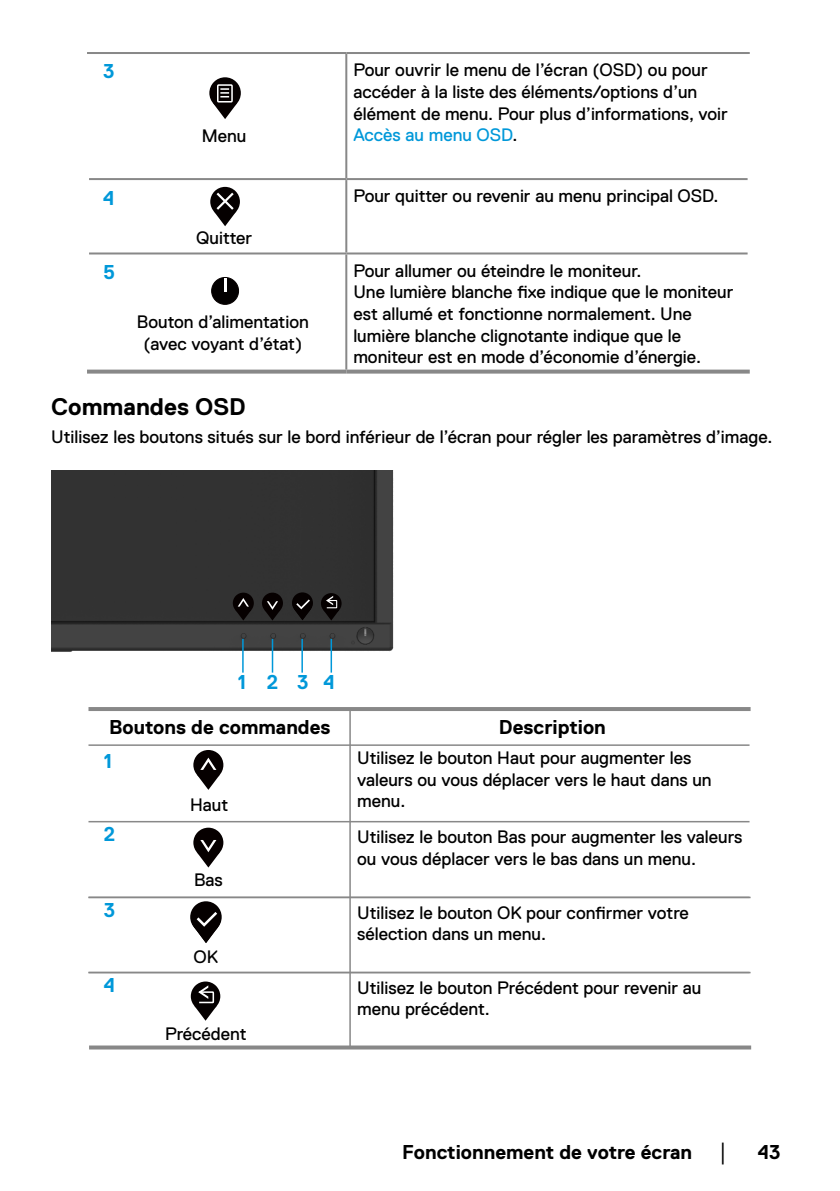
<style>
.page{position:relative;width:840px;height:1191px;background:#fff}
.page>*{position:absolute;margin:0;border:0;box-sizing:border-box;transform-origin:0 0}
.t1{font:700 24px "Dell Replica";color:#000}
.t2{font:700 20px "Dell Replica";color:#000}
.t3{font:700 20px "Dell Replica";color:#0098d9}
.t4{font:18px/21.6px "Dell Replica";color:#000}
.t5{font:18px "Arial";color:#000}
.s1{color:#0098d9}
</style>
<div class="page">
<svg style="left:89px;top:54px;width:658px;height:315px"></svg>
<hr style="left:87px;top:52px;width:259px;height:2px;background:#888">
<hr style="left:346px;top:52px;width:403px;height:2px;background:#888">
<hr style="left:345px;top:54px;width:2px;height:124px;background:#888">
<hr style="left:89px;top:178px;width:257px;height:2px;background:#888">
<hr style="left:346px;top:178px;width:401px;height:2px;background:#888">
<hr style="left:345px;top:180px;width:2px;height:72px;background:#888">
<hr style="left:89px;top:252px;width:257px;height:2px;background:#888">
<hr style="left:346px;top:252px;width:401px;height:2px;background:#888">
<hr style="left:345px;top:254px;width:2px;height:115px;background:#888">
<svg style="left:87px;top:369px;width:259px;height:4px"></svg>
<svg style="left:346px;top:369px;width:403px;height:4px;background:#999"></svg>
<svg style="left:210px;top:187px;width:30px;height:39px"></svg>
<img style="left:51px;top:470px;width:343px;height:189px">
<hr style="left:242px;top:639px;width:1px;height:33px;background:#0098d9">
<hr style="left:271px;top:639px;width:2px;height:33px;background:#0098d9">
<hr style="left:301px;top:639px;width:2px;height:33px;background:#0098d9">
<hr style="left:330px;top:639px;width:2px;height:33px;background:#0098d9">
<svg style="left:292px;top:592px;width:21px;height:28px"></svg>
<svg style="left:321px;top:593px;width:20px;height:27px"></svg>
<svg style="left:233px;top:592px;width:21px;height:28px"></svg>
<svg style="left:262px;top:592px;width:21px;height:28px"></svg>
<hr style="left:88px;top:707px;width:662px;height:4px;background:#888">
<svg style="left:89px;top:1045px;width:661px;height:4px;background:#969696"></svg>
<hr style="left:349px;top:709px;width:1px;height:338px;background:#888">
<hr style="left:88px;top:744px;width:661px;height:2px;background:#888">
<hr style="left:88px;top:821px;width:661px;height:1px;background:#888">
<hr style="left:88px;top:896px;width:662px;height:2px;background:#888">
<hr style="left:88px;top:971px;width:662px;height:2px;background:#888">
<svg style="left:190px;top:901px;width:31px;height:42px"></svg>
<svg style="left:191px;top:981px;width:29px;height:39px"></svg>
<svg style="left:193px;top:750px;width:30px;height:40px"></svg>
<svg style="left:193px;top:827px;width:30px;height:40px"></svg>
<div style="left:211px;top:277px;width:27px;height:27px;background:#030000;border-radius:50%"></div>
<div style="left:211px;top:277px;width:28px;height:28px;border:1px solid #060000;border-radius:50%"></div>
<svg style="left:224px;top:278px;width:2px;height:13px"></svg>
<svg style="left:209px;top:77px;width:32px;height:32px"></svg>
<svg style="left:213px;top:85px;width:24px;height:34px"></svg>
<p class="t3" style="left:103px;top:60px;width:13px">3</p>
<p class="t4" style="left:202px;top:125px;width:46px">Menu</p>
<p class="t4" style="left:353px;top:59px;width:376px">Pour ouvrir le menu de l’écran (OSD) ou pour accéder à la liste des éléments/options d’un élément de menu. Pour plus d’informations, voir <span class="s1">Accès au menu OSD</span>.</p>
<p class="t3" style="left:103px;top:187px;width:13px">4</p>
<p class="t4" style="left:353px;top:185px;width:366px">Pour quitter ou revenir au menu principal OSD.</p>
<p class="t4" style="left:196px;top:227px;width:57px">Quitter</p>
<p class="t3" style="left:103px;top:260px;width:13px">5</p>
<p class="t4" style="left:137px;top:311px;width:173px;text-align:center">Bouton d’alimentation (avec voyant d’état)</p>
<p class="t4" style="left:353px;top:260px;width:381px">Pour allumer ou éteindre le moniteur.<br>Une lumière blanche fixe indique que le moniteur est allumé et fonctionne normalement. Une lumière blanche clignotante indique que le moniteur est en mode d’économie d’énergie.</p>
<h1 class="t1" style="left:51px;top:393px;width:196px">Commandes OSD</h1>
<p class="t4" style="left:51px;top:426px;width:722px">Utilisez les boutons situés sur le bord inférieur de l’écran pour régler les paramètres d’image.</p>
<p class="t3" style="left:238px;top:671px;width:98px">1 2 3 4</p>
<p class="t2" style="left:109px;top:715px;width:223px">Boutons de commandes</p>
<p class="t3" style="left:104px;top:750px;width:10px">1</p>
<p class="t3" style="left:104px;top:823px;width:13px">2</p>
<p class="t3" style="left:104px;top:898px;width:13px">3</p>
<p class="t3" style="left:104px;top:974px;width:13px">4</p>
<p class="t4" style="left:190px;top:794px;width:40px">Haut</p>
<p class="t4" style="left:194px;top:868px;width:30px">Bas</p>
<p class="t4" style="left:193px;top:945px;width:26px">OK</p>
<p class="t4" style="left:165px;top:1023px;width:83px">Précédent</p>
<p class="t2" style="left:498px;top:715px;width:108px">Description</p>
<p class="t4" style="left:357px;top:747px;width:356px">Utilisez le bouton Haut pour augmenter les valeurs ou vous déplacer vers le haut dans un menu.</p>
<p class="t4" style="left:357px;top:826px;width:387px">Utilisez le bouton Bas pour augmenter les valeurs ou vous déplacer vers le bas dans un menu.</p>
<p class="t4" style="left:357px;top:901px;width:333px">Utilisez le bouton OK pour confirmer votre sélection dans un menu.</p>
<p class="t4" style="left:357px;top:977px;width:345px">Utilisez le bouton Précédent pour revenir au menu précédent.</p>
<p class="t2" style="left:402px;top:1141px;width:291px">Fonctionnement de votre écran</p>
<p class="t5" style="left:717px;top:1140px;width:13px">│</p>
<p class="t2" style="left:757px;top:1141px;width:24px">43</p>
</div>
